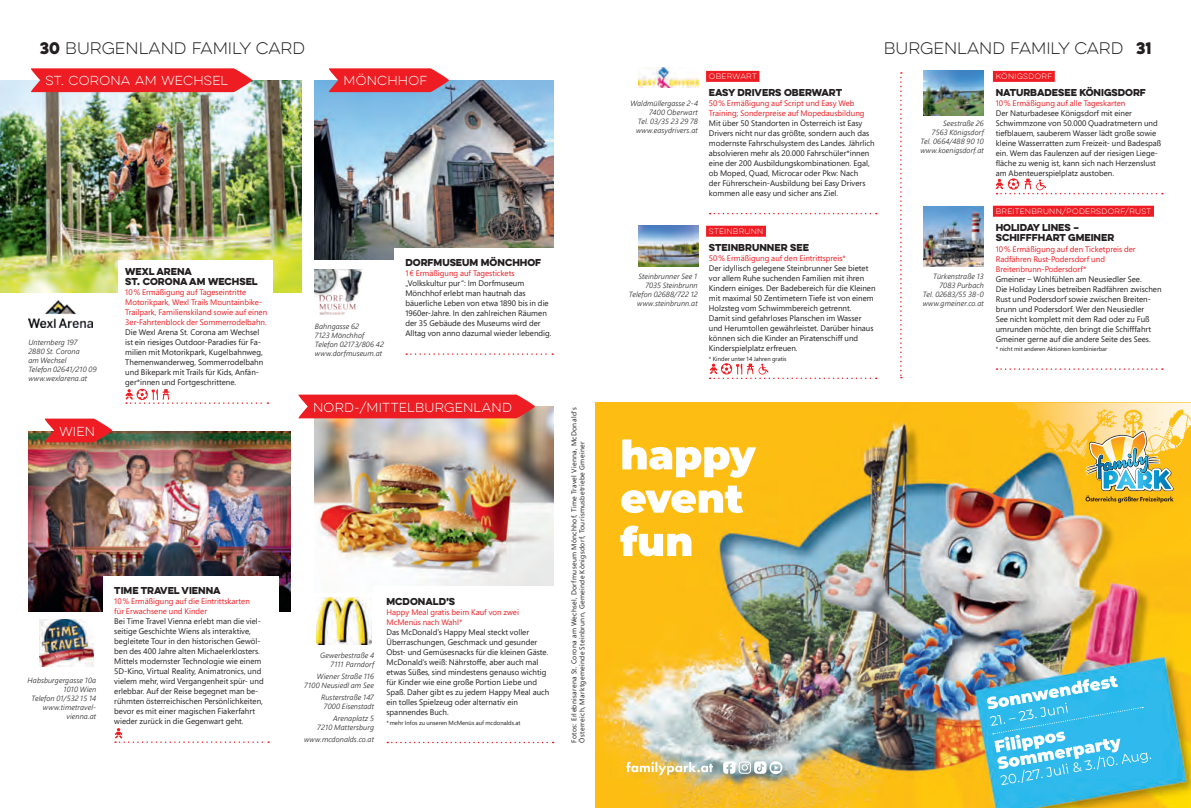
<style>
.page{position:relative;width:1191px;height:808px;background:#fff}
.page>*{position:absolute;margin:0;border:0;box-sizing:border-box;transform-origin:0 0}
.t1{font:100 15px "Eveleth Clean";color:#231f20}
.t2{font:100 11.7px "Eveleth Clean";letter-spacing:.015em;color:#fff}
.t3{font:9px/10.8px "Eveleth Clean";color:#231f20}
.t4{font:8px/10px "Segoe Pro";color:#231f20}
.t5{font:8px/10px "Segoe Pro";color:#ee1d23}
.t6{font:italic 300 7.5px/9px "Segoe Pro";letter-spacing:.01em;color:#231f20;text-align:right}
.t7{font:7px/8px "Segoe Pro";letter-spacing:.045em;color:#231f20}
.t8{font:100 7px "Eveleth Clean";letter-spacing:.04em;color:#fff}
.t9{font:6px "Segoe Pro";color:#231f20}
.s1{font-weight:400}
</style>
<div class="page">
<img style="left:315px;top:406px;width:238px;height:180px">
<img style="left:0;top:80px;width:301px;height:213px">
<div style="left:118px;top:260px;width:154px;height:151px;background:#fff"></div>
<img style="left:29px;top:300px;width:64px;height:27px">
<svg style="left:29px;top:68px;width:223px;height:24px"></svg>
<div style="left:298px;top:395px;width:237px;height:23px;background:#ee1d23"></div>
<svg style="left:387px;top:742px;width:166px;height:1px"></svg>
<img style="left:316px;top:597px;width:55px;height:47px">
<img style="left:314px;top:80px;width:239px;height:180px">
<div style="left:394px;top:249px;width:166px;height:121px;background:#fff"></div>
<svg style="left:406px;top:353px;width:147px;height:2px"></svg>
<svg style="left:327px;top:68px;width:122px;height:24px"></svg>
<img style="left:315px;top:269px;width:46px;height:46px">
<img style="left:28px;top:432px;width:263px;height:180px">
<div style="left:103px;top:576px;width:176px;height:139px;background:#fff"></div>
<img style="left:40px;top:620px;width:53px;height:46px">
<svg style="left:115px;top:728px;width:154px;height:15px"></svg>
<svg style="left:43px;top:419px;width:69px;height:23px"></svg>
<svg style="left:125px;top:389px;width:143px;height:15px"></svg>
<div style="left:706px;top:71px;width:53px;height:11px;background:#ee1d23"></div>
<svg style="left:709px;top:213px;width:167px;height:1px"></svg>
<div style="left:706px;top:226px;width:60px;height:11px;background:#ee1d23"></div>
<div style="left:993px;top:71px;width:61px;height:11px;background:#ee1d23"></div>
<div style="left:993px;top:206px;width:161px;height:11px;background:#ee1d23"></div>
<svg style="left:996px;top:368px;width:166px;height:2px"></svg>
<svg style="left:900px;top:72px;width:2px;height:306px"></svg>
<img style="left:923px;top:207px;width:60px;height:60px">
<img style="left:923px;top:71px;width:60px;height:44px">
<img style="left:638px;top:67px;width:60px;height:21px">
<svg style="left:995px;top:179px;width:167px;height:15px"></svg>
<img style="left:638px;top:226px;width:60px;height:41px">
<svg style="left:709px;top:364px;width:167px;height:15px"></svg>
<img style="left:595px;top:403px;width:596px;height:405px">
<img style="left:1012px;top:403px;width:16px;height:12px">
<img style="left:1077px;top:454px;width:8px;height:6px">
<img style="left:1085px;top:431px;width:88px;height:72px">
<svg style="left:986px;top:676px;width:165px;height:109px"></svg>
<svg style="left:620px;top:526px;width:71px;height:30px"></svg>
<svg style="left:621px;top:486px;width:122px;height:27px"></svg>
<svg style="left:622px;top:439px;width:134px;height:39px"></svg>
<svg style="left:626px;top:762px;width:87px;height:13px"></svg>
<svg style="left:723px;top:761px;width:59px;height:13px"></svg>
<h1 class="t1" style="left:40px;top:38px;width:267px"><span class="s1">30</span> BURGENLAND FAMILY CARD</h1>
<h2 class="t2" style="left:46px;top:73px;width:184px">ST. CORONA AM WECHSEL</h2>
<h2 class="t2" style="left:343px;top:73px;width:86px">MÖNCHHOF</h2>
<p class="t6" style="left:28px;top:338px;width:70px;text-align:left">Unternberg 197<br>2880 St. Corona<br>am Wechsel<br>Telefon 02641/210 09 www.wexlarena.at</p>
<h2 class="t2" style="left:59px;top:423px;width:37px">WIEN</h2>
<p class="t3" style="left:125px;top:265px;width:134px">WEXL ARENA<br>ST. CORONA AM WECHSEL</p>
<p class="t5" style="left:125px;top:287px;width:143px">10% Ermäßigung auf Tageseintritte Motorikpark, Wexl Trails Mountainbike-Trailpark, Familienskiland sowie auf einen 3er-Fahrtenblock der Sommerrodelbahn.</p>
<p class="t4" style="left:125px;top:327px;width:139px">Die Wexl Arena St. Corona am Wechsel ist ein riesiges Outdoor-Paradies für Fa&shy;milien mit Motorikpark, Kugelbahnweg, Themenwanderweg, Sommerrodelbahn und Bikepark mit Trails für Kids, Anfän&shy;ger*innen und Fortgeschrittene.</p>
<p class="t6" style="left:28px;top:676px;width:70px">Habsburgergasse 10a<br>1010 Wien<br>Telefon 01/532 15 14 www.timetravel&shy;vienna.at</p>
<p class="t3" style="left:114px;top:585px;width:108px">TIME TRAVEL VIENNA</p>
<p class="t5" style="left:114px;top:596px;width:137px">10% Ermäßigung auf die Eintrittskarten für Erwachsene und Kinder</p>
<p class="t4" style="left:114px;top:616px;width:151px">Bei Time Travel Vienna erlebt man die viel&shy;seitige Geschichte Wiens als interaktive, begleitete Tour in den historischen Gewöl&shy;ben des 400 Jahre alten Michaelerklosters.<br>Mittels modernster Technologie wie einem 5D-Kino, Virtual Reality, Animatronics, und vielem mehr, wird Vergangenheit spür- und erlebbar. Auf der Reise begegnet man be&shy;rühmten österreichischen Persönlichkeiten, bevor es mit einer magischen Fiakerfahrt wieder zurück in die Gegenwart geht.</p>
<p class="t6" style="left:315px;top:322px;width:70px;text-align:left">Bahngasse 62<br>7123 Mönchhof<br>Telefon 02173/806 42 www.dorfmuseum.at</p>
<p class="t3" style="left:405px;top:257px;width:137px">DORFMUSEUM MÖNCHHOF</p>
<p class="t5" style="left:405px;top:268px;width:111px">1€ Ermäßigung auf Tagestickets</p>
<p class="t4" style="left:405px;top:278px;width:148px">„Volkskultur pur“: Im Dorfmuseum Mönchhof erlebt man hautnah das bäuerliche Leben von etwa 1890 bis in die 1960er-Jahre. In den zahlreichen Räumen der 35 Gebäude des Museums wird der Alltag von anno dazumal wieder lebendig.</p>
<h2 class="t2" style="left:313px;top:399px;width:200px">NORD-/MITTELBURGENLAND</h2>
<p class="t6" style="left:320px;top:651px;width:55px">Gewerbestraße 4<br>7111 Parndorf</p>
<p class="t6" style="left:304px;top:672px;width:71px">Wiener Straße 116<br>7100 Neusiedl am See</p>
<p class="t6" style="left:321px;top:693px;width:54px;text-align:center">Rusterstraße 147<br>7000 Eisenstadt</p>
<p class="t6" style="left:317px;top:713px;width:58px">Arenaplatz 5<br>7210 Mattersburg</p>
<p class="t6" style="left:304px;top:734px;width:72px">www.mcdonalds.co.at</p>
<p class="t3" style="left:386px;top:596px;width:70px">MCDONALD’S</p>
<p class="t5" style="left:386px;top:607px;width:134px">Happy Meal gratis beim Kauf von zwei<br>McMenüs nach Wahl*</p>
<p class="t4" style="left:386px;top:627px;width:164px">Das McDonald’s Happy Meal steckt voller Überraschungen, Geschmack und gesunder Obst- und Gemüsesnacks für die kleinen Gäste.<br>McDonald’s weiß: Nährstoffe, aber auch mal etwas Süßes, sind mindestens genauso wichtig für Kinder wie eine große Portion Liebe und Spaß. Daher gibt es zu jedem Happy Meal auch ein tolles Spielzeug oder alternativ ein spannendes Buch.</p>
<p class="t9" style="left:386px;top:718px;width:135px">*mehr Infos zu unseren McMenüs auf mcdonalds.at</p>
<p class="t7" style="left:570px;top:743px;width:337px;rotate:-90deg">Fotos: Erlebnisarena St. Corona am Wechsel, Dorfmuseum Mönchhof, Time Travel Vienna, McDonald’s<br>Österreich, Marktgemeinde Steinbrunn, Gemeinde Königsdorf, Tourismusbetriebe Gmeiner</p>
<h1 class="t1" style="left:883px;top:38px;width:269px">BURGENLAND FAMILY CARD <span class="s1">31</span></h1>
<p class="t8" style="left:709px;top:72px;width:49px">OBERWART</p>
<p class="t3" style="left:709px;top:87px;width:135px">EASY DRIVERS OBERWART</p>
<p class="t5" style="left:709px;top:98px;width:157px">50% Ermäßigung auf Script und Easy Web<br>Training; Sonderpreise auf Mopedausbildung</p>
<p class="t4" style="left:709px;top:118px;width:167px">Mit über 50 Standorten in Österreich ist Easy Drivers nicht nur das größte, sondern auch das modernste Fahrschulsystem des Landes. Jährlich absolvieren mehr als 20.000 Fahrschüler*innen eine der 200 Ausbildungskombinationen. Egal, ob Moped, Quad, Microcar oder Pkw: Nach<br>der Führerschein-Ausbildung bei Easy Drivers kommen alle easy und sicher ans Ziel.</p>
<p class="t8" style="left:709px;top:227px;width:56px">STEINBRUNN</p>
<p class="t3" style="left:709px;top:241px;width:101px">STEINBRUNNER SEE</p>
<p class="t5" style="left:709px;top:253px;width:138px">50% Ermäßigung auf den Eintrittspreis*</p>
<p class="t4" style="left:709px;top:263px;width:168px">Der idyllisch gelegene Steinbrunner See bietet vor allem Ruhe suchenden Familien mit ihren Kindern einiges. Der Badebereich für die Kleinen mit maximal 50 Zentimetern Tiefe ist von einem Holzsteg vom Schwimmbereich getrennt.<br>Damit sind gefahrloses Planschen im Wasser und Herumtollen gewährleistet. Darüber hinaus können sich die Kinder an Piratenschiff und Kinderspielplatz erfreuen.</p>
<p class="t9" style="left:709px;top:354px;width:79px">* Kinder unter 14 Jahren gratis</p>
<p class="t6" style="left:630px;top:99px;width:69px">Waldmüllergasse 2-4<br>7400 Oberwart<br>Tel. 03/35 23 29 78 www.easydrivers.at</p>
<p class="t6" style="left:920px;top:119px;width:65px">Seestraße 26<br>7563 Königsdorf<br>Tel. 0664/488 90 10 www.koenigsdorf.at</p>
<p class="t6" style="left:629px;top:272px;width:70px">Steinbrunner See 1<br>7035 Steinbrunn<br>Telefon 02688/722 12 www.steinbrunn.at</p>
<p class="t6" style="left:922px;top:271px;width:63px">Türkenstraße 13<br>7083 Purbach<br>Tel. 02683/55 38-0 www.gmeiner.co.at</p>
<p class="t8" style="left:995px;top:72px;width:58px">KÖNIGSDORF</p>
<p class="t3" style="left:995px;top:87px;width:152px">NATURBADESEE KÖNIGSDORF</p>
<p class="t5" style="left:995px;top:98px;width:131px">10% Ermäßigung auf alle Tageskarten</p>
<p class="t4" style="left:995px;top:108px;width:167px">Der Naturbadesee Königsdorf mit einer Schwimmzone von 50.000 Quadratmetern und tiefblauem, sauberem Wasser lädt große sowie kleine Wasserratten zum Freizeit- und Badespaß ein. Wem das Faulenzen auf der riesigen Liege&shy;fläche zu wenig ist, kann sich nach Herzenslust am Abenteuerspielplatz austoben.</p>
<p class="t8" style="left:995px;top:207px;width:157px">BREITENBRUNN/PODERSDORF/RUST</p>
<p class="t3" style="left:995px;top:221px;width:120px">HOLIDAY LINES –<br>SCHIFFFHART GMEINER</p>
<p class="t5" style="left:995px;top:243px;width:141px">10% Ermäßigung auf den Ticketpreis der<br>Radfähren Rust-Podersdorf und<br>Breitenbrunn-Podersdorf*</p>
<p class="t4" style="left:995px;top:273px;width:167px">Gmeiner – Wohlfühlen am Neusiedler See.<br>Die Holiday Lines betreiben Radfähren zwischen Rust und Podersdorf sowie zwischen Breiten&shy;brunn und Podersdorf. Wer den Neusiedler<br>See nicht komplett mit dem Rad oder zu Fuß umrunden möchte, den bringt die Schifffahrt Gmeiner gerne auf die andere Seite des Sees.</p>
<p class="t9" style="left:995px;top:345px;width:113px">* nicht mit anderen Aktionen kombinierbar</p>
</div>
